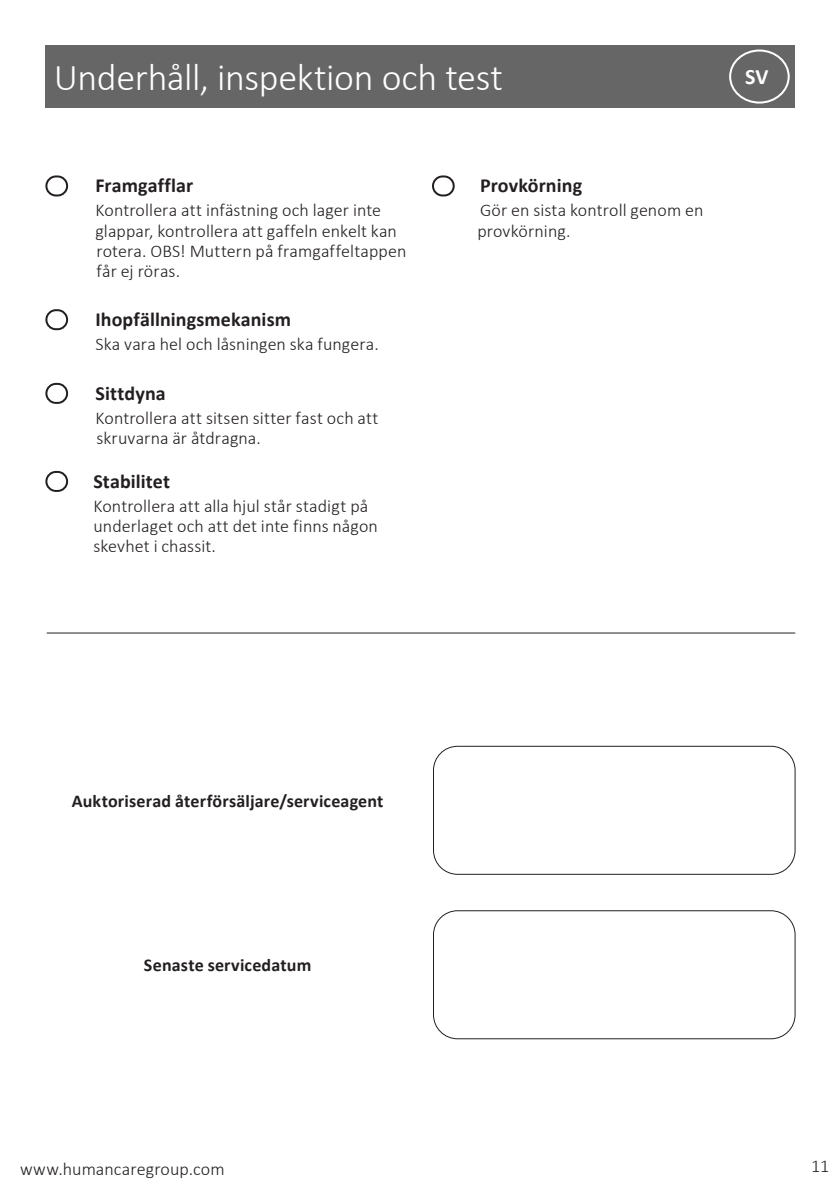
<style>
.page{position:relative;width:840px;height:1191px;background:#fff}
.page>*{position:absolute;margin:0;border:0;box-sizing:border-box;transform-origin:0 0}
.heading_2_-_white{font:300 38px "Calibri";letter-spacing:-.01em;color:#fff}
.warning_text{font:700 22px "Calibri";color:#fff}
.heading_4_black{font:700 20px "Calibri";letter-spacing:.005em;color:#231f20}
.heading_4_black-2{font:300 18px/20px "Calibri";letter-spacing:.005em;color:#231f20}
.warning_text-2{font:700 18px "Calibri";letter-spacing:.01em;color:#231f20}
</style>
<div class="page">
<div style="left:46px;top:45px;width:748px;height:62px;background:#666"></div>
<div style="left:728px;top:50px;width:61px;height:54px;border:2px solid #fff;border-radius:50%"></div>
<hr style="left:47px;top:632px;width:747px;height:1px;background:#231f20">
<div style="left:45px;top:175px;width:23px;height:21px;border:2px solid #231f20;border-radius:9px"></div>
<div style="left:45px;top:309px;width:23px;height:21px;border:2px solid #231f20;border-radius:9px"></div>
<div style="left:45px;top:383px;width:23px;height:21px;border:2px solid #231f20;border-radius:9px"></div>
<div style="left:45px;top:471px;width:23px;height:21px;border:2px solid #231f20;border-radius:9px"></div>
<div style="left:432px;top:175px;width:22px;height:21px;border:2px solid #231f20;border-radius:9px"></div>
<div style="left:433px;top:746px;width:362px;height:128px;border:1px solid #231f20;border-radius:24px"></div>
<div style="left:433px;top:910px;width:362px;height:129px;border:1px solid #231f20;border-radius:24px"></div>
<p class="heading_2_-_white" style="left:54px;top:54px;width:450px">Underhåll, inspektion och test</p>
<p class="warning_text" style="left:744px;top:61px;width:25px">SV</p>
<p class="heading_4_black" style="left:95px;top:172px;width:99px">Framgafflar</p>
<p class="heading_4_black-2" style="left:95px;top:200px;width:303px">Kontrollera att infästning och lager inte glappar, kontrollera att gaffeln enkelt kan</p>
<p class="heading_4_black-2" style="left:96px;top:240px;width:311px">rotera. OBS! Muttern på framgaffeltappen får ej röras.</p>
<p class="heading_4_black" style="left:95px;top:305px;width:197px">Ihopfällningsmekanism</p>
<p class="heading_4_black-2" style="left:95px;top:334px;width:285px">Ska vara hel och låsningen ska fungera.</p>
<p class="heading_4_black" style="left:95px;top:379px;width:72px">Sittdyna</p>
<p class="heading_4_black-2" style="left:95px;top:408px;width:284px">Kontrollera att sitsen sitter fast och att</p>
<p class="heading_4_black-2" style="left:96px;top:428px;width:166px">skruvarna är åtdragna.</p>
<p class="heading_4_black" style="left:93px;top:467px;width:78px">Stabilitet</p>
<p class="heading_4_black-2" style="left:93px;top:496px;width:286px">Kontrollera att alla hjul står stadigt på underlaget och att det inte finns någon skevhet i chassit.</p>
<p class="heading_4_black" style="left:480px;top:172px;width:104px">Provkörning</p>
<p class="heading_4_black-2" style="left:477px;top:200px;width:227px">Gör en sista kontroll genom en provkörning.</p>
<p class="warning_text-2" style="left:72px;top:788px;width:313px">Auktoriserad återförsäljare/serviceagent</p>
<p class="warning_text-2" style="left:144px;top:952px;width:169px">Senaste servicedatum</p>
<p class="heading_4_black-2" style="left:20px;top:1159px;width:206px">www.humancaregroup.com</p>
<p class="heading_4_black-2" style="left:810px;top:1156px;width:20px">11</p>
</div>
